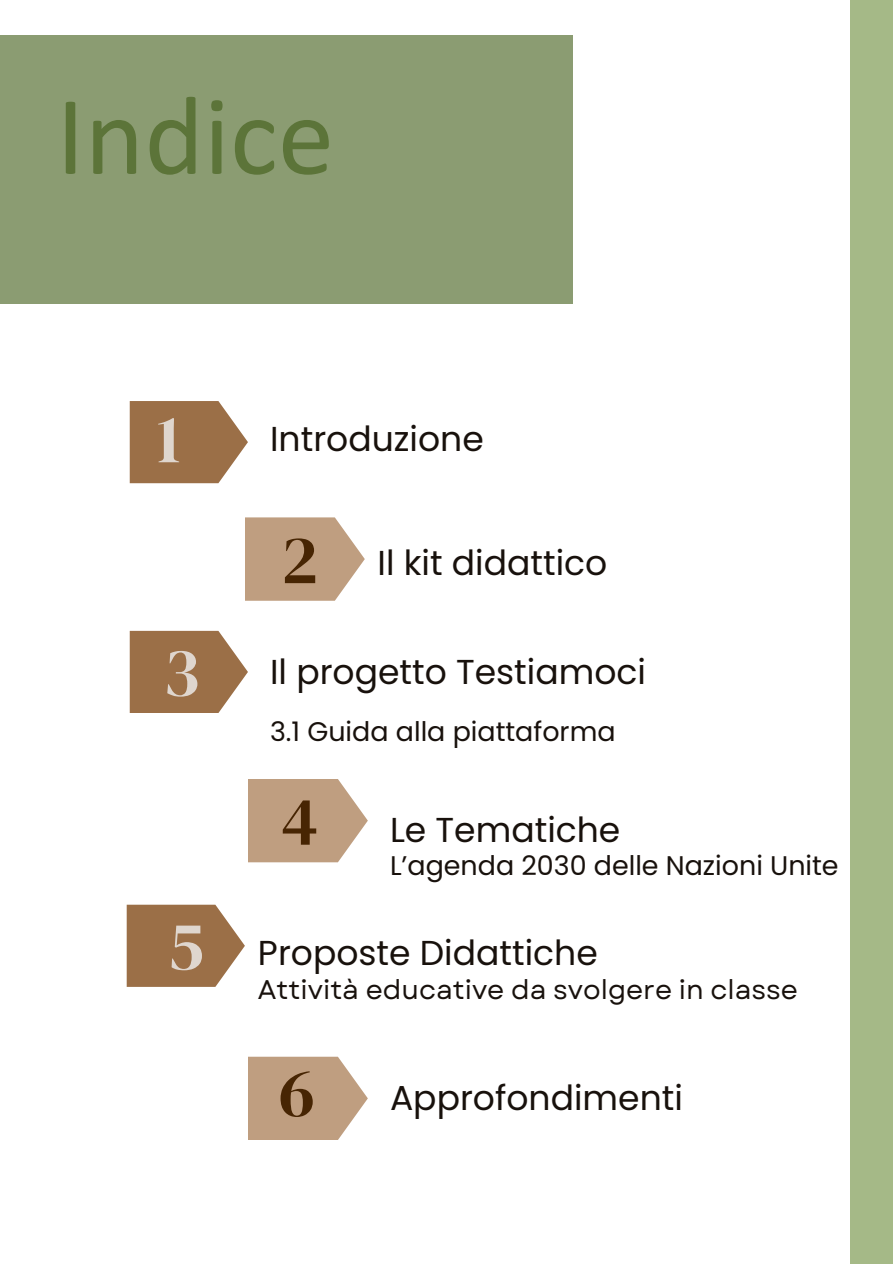
<style>
.page{position:relative;width:893px;height:1264px;background:#fff}
.page>*{position:absolute;margin:0;border:0;box-sizing:border-box;transform-origin:0 0}
.t1{font:113.25px "Calibri";color:#5c7439}
.t2{font:68.85px "DM Serif Display";color:#dfd6ce}
.t3{font:68.85px "DM Serif Display";color:#472503}
.t4{font:34.5px "Poppins";color:#18110c}
.t5{font:26.85px "Poppins";color:#18110c}
.t6{font:26.85px "Garet";color:#18110c}
</style>
<div class="page">
<svg style="left:127px;top:904px;width:118px;height:82px;background:#a7815e"></svg>
<div style="left:0;top:35px;width:572px;height:268px;background:#8b9c72"></div>
<div style="left:850px;top:0;width:42px;height:1263px;background:#a5b987"></div>
<svg style="left:248px;top:1056px;width:120px;height:84px;background:#c7aa90"></svg>
<svg style="left:248px;top:779px;width:120px;height:83px;background:#c6a98f"></svg>
<svg style="left:130px;top:631px;width:118px;height:82px;background:#a7805d"></svg>
<svg style="left:130px;top:401px;width:118px;height:82px;background:#a7805d"></svg>
<svg style="left:245px;top:517px;width:120px;height:83px;background:#c7aa8f"></svg>
<h1 class="t1" style="left:56px;top:89px;width:279px">Indice</h1>
<p class="t2" style="left:156px;top:391px;width:26px">1</p>
<p class="t2" style="left:163px;top:624px;width:38px">3</p>
<p class="t2" style="left:167px;top:897px;width:38px">5</p>
<p class="t4" style="left:270px;top:415px;width:215px">Introduzione</p>
<h2 class="t3" style="left:281px;top:512px;width:38px">2</h2>
<h2 class="t4" style="left:377px;top:539px;width:231px">Il kit didattico</h2>
<p class="t4" style="left:270px;top:648px;width:377px">Il progetto Testiamoci</p>
<h2 class="t5" style="left:270px;top:713px;width:347px">3.1 Guida alla piattaforma</h2>
<h2 class="t3" style="left:281px;top:773px;width:39px">4</h2>
<p class="t4" style="left:390px;top:805px;width:232px">Le Tematiche</p>
<h2 class="t5" style="left:390px;top:846px;width:450px">L’agenda 2030 delle Nazioni Unite</h2>
<h2 class="t4" style="left:258px;top:929px;width:341px">Proposte Didattiche</h2>
<p class="t6" style="left:258px;top:969px;width:541px">Attività educative da svolgere in classe</p>
<p class="t3" style="left:278px;top:1044px;width:38px">6</p>
<p class="t4" style="left:390px;top:1073px;width:294px">Approfondimenti</p>
</div>
